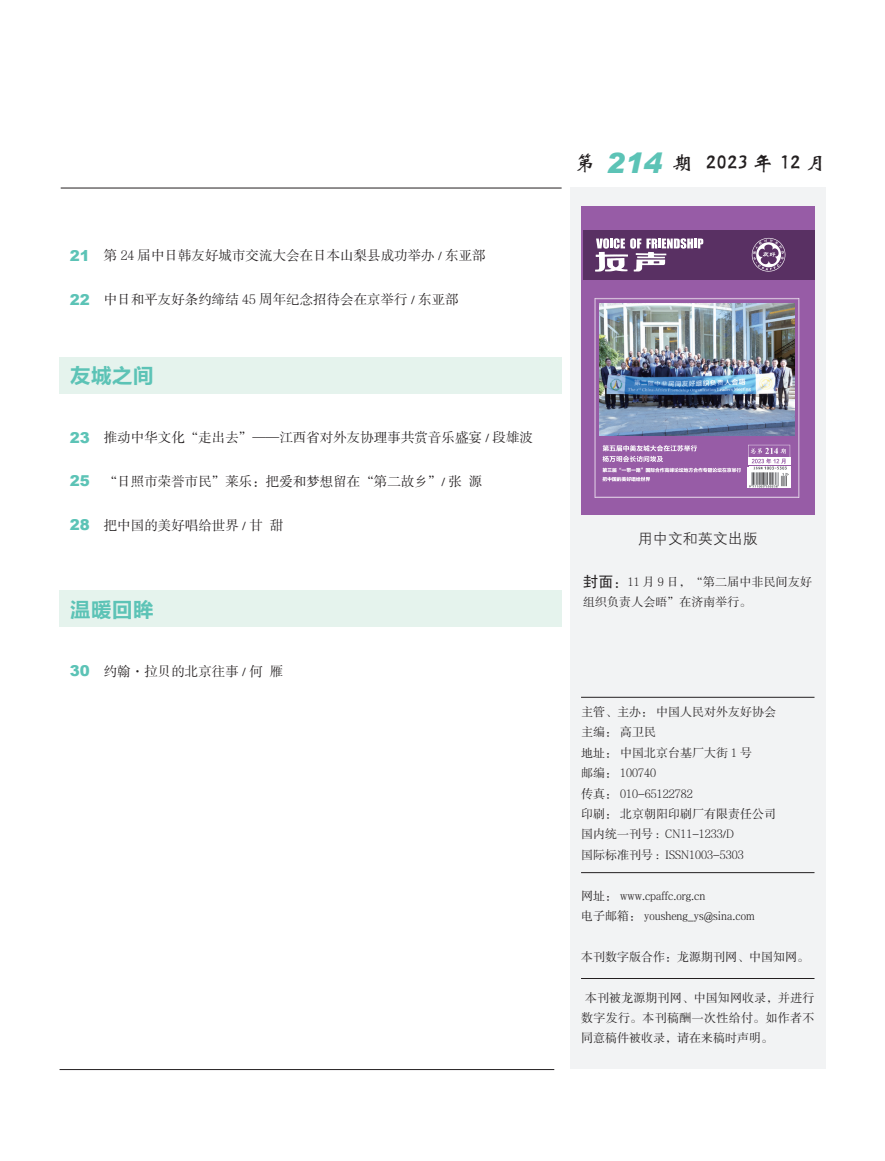
<style>
.page{position:relative;width:885px;height:1161px;background:#fff}
.page>*{position:absolute;margin:0;border:0;box-sizing:border-box;transform-origin:0 0}
.t1{font:21px "H Yh 1 gj";color:#231f20}
.t2{font:21px "FZLTCHJW GB1 0";color:#5cc3b6}
.t3{font:15px "FZXH1 K GBK1 0";color:#231f20}
.t4{font:13.5px "FZSSK GBK1 0";color:#231f20}
.t5{font:12px/20.4px "FZSSK GBK1 0";color:#231f20}
.s1{font-family:"Arial";font-weight:900;font-size:15px;color:#5cc3b6}
.s2{font-family:"Arial";font-weight:900;font-style:italic;font-size:28.05px;color:#5cc3b6}
.s3{font-family:"Sim Hei";font-size:15px}
.s4{font-size:14.25px}
</style>
<div class="page">
<div style="left:60px;top:590px;width:501px;height:36px;background:#e5f3ed"></div>
<div style="left:570px;top:188px;width:255px;height:881px;background:#f2f3f4"></div>
<hr style="left:60px;top:1069px;width:494px;height:1px;background:#231f20">
<hr style="left:581px;top:978px;width:233px;height:1px;background:#231f20">
<hr style="left:581px;top:872px;width:233px;height:1px;background:#231f20">
<hr style="left:581px;top:697px;width:233px;height:1px;background:#231f20">
<hr style="left:61px;top:188px;width:500px;height:1px;background:#231f20">
<div style="left:60px;top:357px;width:501px;height:36px;background:#e5f3ed"></div>
<div style="left:581px;top:206px;width:233px;height:309px;background:#975ca6"></div>
<div style="left:582px;top:231px;width:232px;height:49px;background:#593063"></div>
<svg style="left:595px;top:238px;width:108px;height:34px"></svg>
<svg style="left:594px;top:298px;width:205px;height:200px"></svg>
<div style="left:747px;top:467px;width:42px;height:20px;background:#fff"></div>
<img style="left:749px;top:467px;width:40px;height:20px">
<svg style="left:751px;top:238px;width:34px;height:34px"></svg>
<img style="left:599px;top:303px;width:195px;height:132px">
<p class="t4" style="left:70px;top:248px;width:417px"><span class="s1">21</span> 第 24 届中日韩友好城市交流大会在日本山梨县成功举办 / 东亚部</p>
<p class="t4" style="left:70px;top:292px;width:390px"><span class="s1">22</span> 中日和平友好条约缔结 45 周年纪念招待会在京举行 / 东亚部</p>
<h1 class="t2" style="left:70px;top:364px;width:86px">友城之间</h1>
<p class="t4" style="left:70px;top:430px;width:465px"><span class="s1">23</span> 推动中华文化“走出去”——江西省对外友协理事共赏音乐盛宴 / 段雄波</p>
<p class="t4" style="left:70px;top:474px;width:414px"><span class="s1">25</span> “日照市荣誉市民”莱乐：把爱和梦想留在“第二故乡”/ 张 源</p>
<p class="t4" style="left:70px;top:517px;width:215px"><span class="s1">28</span> 把中国的美好唱给世界 / 甘 甜</p>
<h1 class="t2" style="left:70px;top:598px;width:86px">温暖回眸</h1>
<p class="t4" style="left:70px;top:664px;width:215px"><span class="s1">30</span> 约翰·拉贝的北京往事 / 何 雁</p>
<h1 class="t1" style="left:574px;top:153px;width:254px">第 <span class="s2">214</span> 期 2023 年 12 月</h1>
<p class="t3" style="left:637px;top:530px;width:121px">用中文和英文出版</p>
<p class="t5" style="left:583px;top:573px;width:230px;line-height:19.5px"><span class="s3">封面</span><span class="s4">：</span>11 月 9 日，“第二届中非民间友好组织负责人会晤”在济南举行。</p>
<p class="t5" style="left:581px;top:702px;width:196px">主管、主办：中国人民对外友好协会主编：高卫民<br>地址：中国北京台基厂大街 1 号<br>邮编： 100740<br>传真： 010-65122782<br>印刷：北京朝阳印刷厂有限责任公司国内统一刊号 : CN11-1233/D<br>国际标准刊号 : ISSN1003-5303</p>
<p class="t5" style="left:581px;top:885px;width:175px">网址： www.cpaffc.org.cn<br>电子邮箱： yousheng_ys@sina.com</p>
<p class="t5" style="left:581px;top:946px;width:229px">本刊数字版合作：龙源期刊网、中国知网。</p>
<p class="t5" style="left:581px;top:987px;width:235px;text-align:justify;text-indent:4px">本刊被龙源期刊网、中国知网收录，并进行数字发行。本刊稿酬一次性给付。如作者不同意稿件被收录，请在来稿时声明。</p>
</div>
